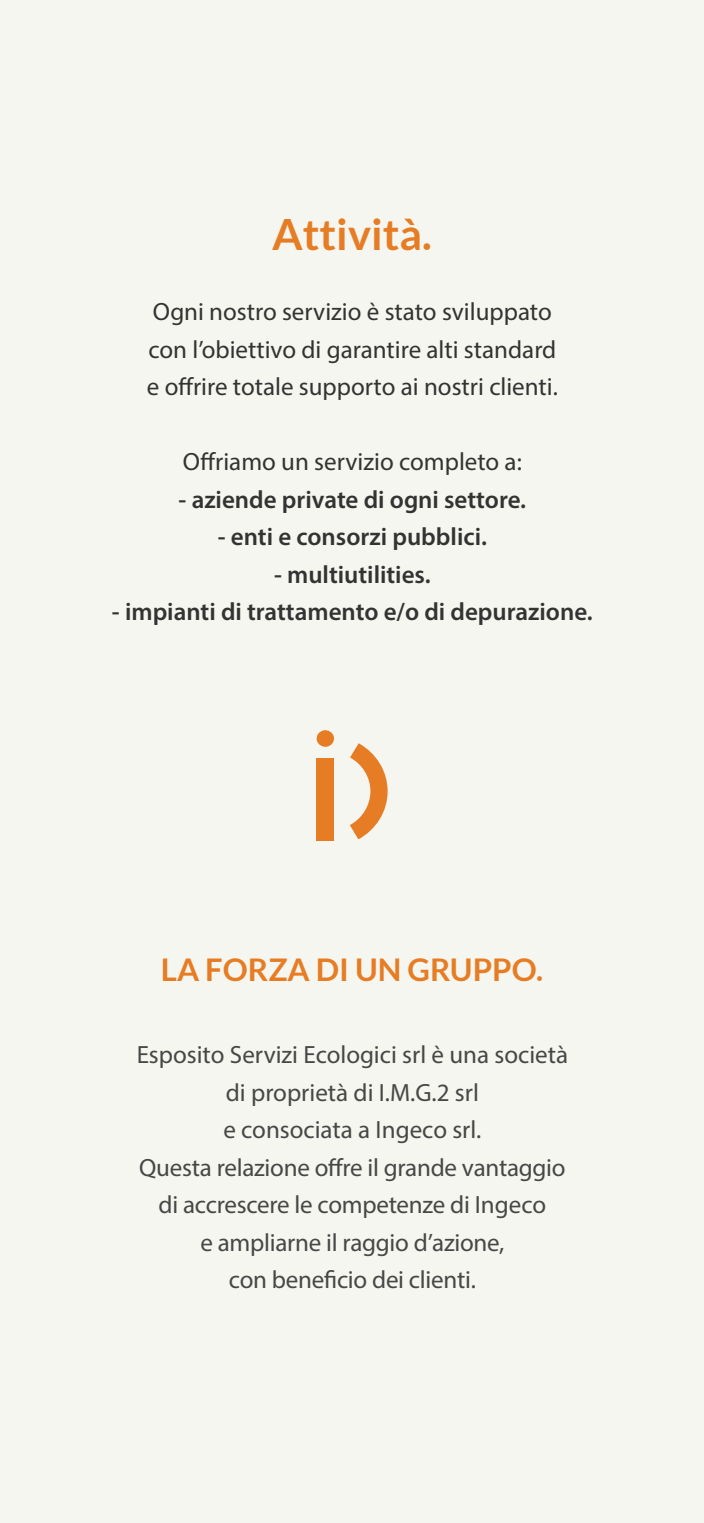
<style>
.page{position:relative;width:704px;height:1523px;background:#fff}
.page>*{position:absolute;margin:0;border:0;box-sizing:border-box;transform-origin:0 0}
.t1{font:700 43.12px "Lato";color:#e67d25}
.t2{font:700 31.25px "Lato";color:#e67d25}
.t3{font:25px "Myriad Pro";letter-spacing:-.01em;color:#474747}
.t4{font:25px "Myriad Pro";color:#333}
.t5{font:600 25px "Myriad Pro";color:#333}
</style>
<div class="page">
<div style="left:0;top:0;width:703px;height:1522px;background:#f5f6ef"></div>
<div style="left:316px;top:758px;width:17px;height:82px;background:#e67d25"></div>
<svg style="left:316px;top:730px;width:18px;height:17px"></svg>
<svg style="left:350px;top:743px;width:37px;height:96px"></svg>
<p class="t1" style="left:272px;top:209px;width:161px">Attività.</p>
<p class="t4" style="left:153px;top:296px;width:400px">Ogni nostro servizio è stato sviluppato</p>
<p class="t4" style="left:148px;top:334px;width:409px">con l’obiettivo di garantire alti standard</p>
<p class="t4" style="left:147px;top:371px;width:412px">e offrire totale supporto ai nostri clienti.</p>
<p class="t4" style="left:183px;top:446px;width:340px">Offriamo un servizio completo a:</p>
<p class="t5" style="left:178px;top:483px;width:349px">- aziende private di ogni settore.</p>
<p class="t5" style="left:218px;top:521px;width:270px">- enti e consorzi pubblici.</p>
<p class="t5" style="left:274px;top:558px;width:158px">- multiutilities.</p>
<p class="t5" style="left:112px;top:596px;width:482px">- impianti di trattamento e/o di depurazione.</p>
<p class="t2" style="left:161px;top:952px;width:383px">LA FORZA DI UN GRUPPO.</p>
<p class="t3" style="left:137px;top:1039px;width:432px">Esposito Servizi Ecologici srl è una società</p>
<p class="t3" style="left:226px;top:1076px;width:254px">di proprietà di I.M.G.2 srl</p>
<p class="t3" style="left:223px;top:1114px;width:259px">e consociata a Ingeco srl.</p>
<p class="t3" style="left:139px;top:1151px;width:427px">Questa relazione offre il grande vantaggio</p>
<p class="t3" style="left:158px;top:1189px;width:389px">di accrescere le competenze di Ingeco</p>
<p class="t3" style="left:200px;top:1226px;width:305px">e ampliarne il raggio d’azione,</p>
<p class="t3" style="left:229px;top:1264px;width:248px">con beneficio dei clienti.</p>
</div>
